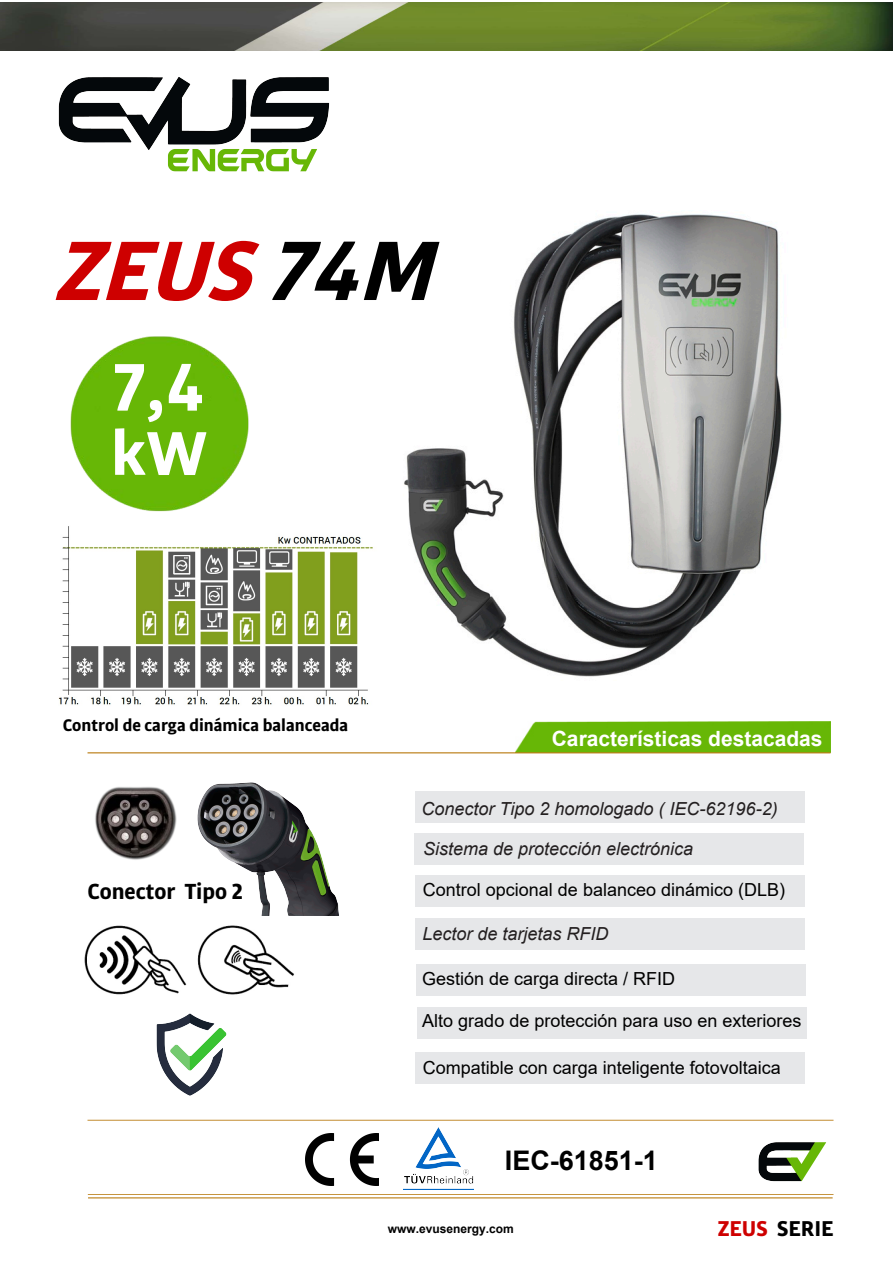
<style>
.page{position:relative;width:893px;height:1263px;background:#fff}
.page>*{position:absolute;margin:0;border:0;box-sizing:border-box;transform-origin:0 0}
.t1{font:italic 700 90px "Bulo";color:#ce0000}
.t2{font:700 72px "Bulo";color:#fff}
.t3{font:700 66px "Bulo";color:#fff}
.t4{font:700 27px "Arial";color:#000}
.t5{font:700 23.4px "Bulo";color:#000}
.t6{font:700 22.95px "Bulo";color:#000}
.t7{font:700 21px "Arial";color:#fff}
.t8{font:18px "Arial";color:#000}
.t9{font:italic 18px "Arial";color:#231f20}
.t10{font:700 18px "Bulo";color:#000}
.t11{font:700 12px "Arial";color:#000}
.s1{color:#000}
.s2{color:#ce0000}
</style>
<div class="page">
<img style="left:404px;top:214px;width:378px;height:463px">
<img style="left:58px;top:526px;width:315px;height:179px">
<div style="left:515px;top:722px;width:315px;height:30px;background:#67b706"></div>
<hr style="left:88px;top:1197px;width:745px;height:1px;background:#b8780c">
<hr style="left:87px;top:1119px;width:746px;height:2px;background:#b8780c">
<div style="left:415px;top:791px;width:390px;height:31px;background:#e6e7e9"></div>
<hr style="left:88px;top:752px;width:742px;height:2px;background:#b8780c">
<hr style="left:88px;top:1194px;width:745px;height:1px;background:#b8780c">
<img style="left:752px;top:1119px;width:82px;height:80px">
<img style="left:95px;top:787px;width:62px;height:73px">
<img style="left:84px;top:925px;width:210px;height:70px">
<div style="left:414px;top:833px;width:390px;height:32px;background:#e6e7e9"></div>
<div style="left:415px;top:875px;width:390px;height:32px;background:#e6e7e9"></div>
<div style="left:416px;top:964px;width:390px;height:31px;background:#e6e7e9"></div>
<div style="left:417px;top:1007px;width:390px;height:32px;background:#e6e7e9"></div>
<div style="left:415px;top:918px;width:390px;height:32px;background:#e6e7e9"></div>
<div style="left:415px;top:1052px;width:390px;height:31px;background:#e6e7e9"></div>
<img style="left:306px;top:1133px;width:72px;height:52px">
<img style="left:403px;top:1128px;width:71px;height:62px">
<img style="left:18px;top:50px;width:351px;height:122px">
<img style="left:157px;top:782px;width:182px;height:134px">
<img style="left:70px;top:336px;width:179px;height:176px">
<img style="left:156px;top:1013px;width:71px;height:83px">
<img style="left:0;top:3px;width:893px;height:47px">
<h1 class="t1" style="left:53px;top:212px;width:409px">ZEUS<span class="s1">74M</span></h1>
<h2 class="t2" style="left:114px;top:340px;width:93px">7,4</h2>
<h3 class="t3" style="left:111px;top:410px;width:98px">kW</h3>
<p class="t10" style="left:63px;top:713px;width:287px">Control de carga dinámica balanceada</p>
<p class="t5" style="left:87px;top:876px;width:157px">Conector Tipo 2</p>
<p class="t7" style="left:552px;top:723px;width:272px">Características destacadas</p>
<p class="t9" style="left:421px;top:797px;width:358px">Conector Tipo 2 homologado ( IEC-62196-2)</p>
<p class="t9" style="left:423px;top:837px;width:272px">Sistema de protección electrónica</p>
<p class="t8" style="left:423px;top:877px;width:364px">Control opcional de balanceo dinámico (DLB)</p>
<p class="t9" style="left:423px;top:922px;width:188px">Lector de tarjetas RFID</p>
<p class="t8" style="left:422px;top:967px;width:255px">Gestión de carga directa / RFID</p>
<p class="t8" style="left:422px;top:1008px;width:381px">Alto grado de protección para uso en exteriores</p>
<p class="t8" style="left:423px;top:1055px;width:360px">Compatible con carga inteligente fotovoltaica</p>
<h3 class="t4" style="left:505px;top:1142px;width:155px">IEC-61851-1</h3>
<p class="t11" style="left:388px;top:1220px;width:128px">www.evusenergy.com</p>
<p class="t6" style="left:718px;top:1214px;width:117px"><span class="s2">ZEUS</span> SERIE</p>
</div>
